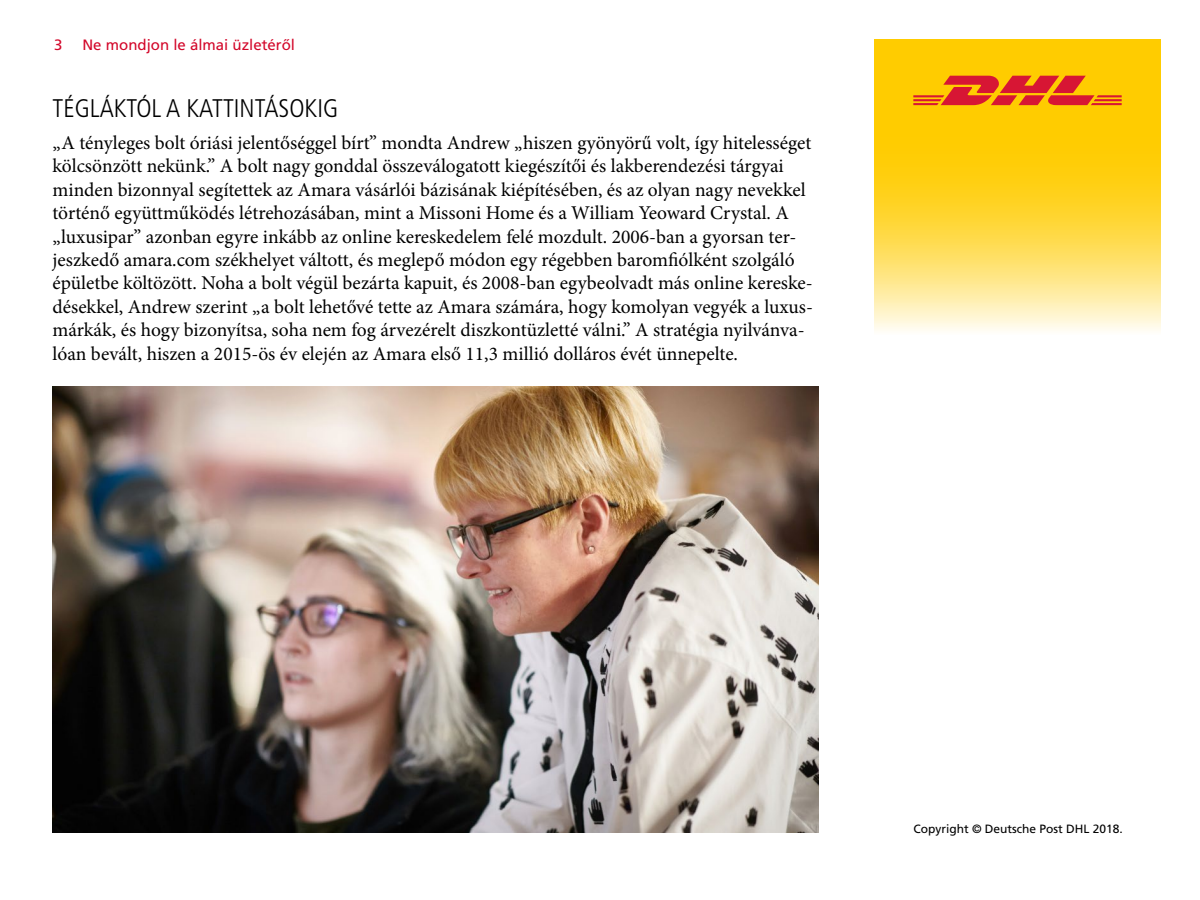
<style>
.page{position:relative;width:1200px;height:900px;background:#fff}
.page>*{position:absolute;margin:0;border:0;box-sizing:border-box;transform-origin:0 0}
.t1{font:300 condensed 25.5px "Frutiger LT Std";color:#000}
.t2{font:19.5px/23.4px "Minion Pro";color:#000}
.t3{font:15px "Frutiger LT Std";color:#d3072a}
.t4{font:12px "Frutiger LT Std";color:#000}
</style>
<div class="page">
<img style="left:52px;top:387px;width:767px;height:445px">
<div style="left:874px;top:39px;width:287px;height:73px;background:#fc0"></div>
<svg style="left:874px;top:105px;width:287px;height:226px;background:#feda4a"></svg>
<svg style="left:913px;top:76px;width:209px;height:29px"></svg>
<p class="t3" style="left:54px;top:36px;width:10px">3</p>
<p class="t3" style="left:82px;top:36px;width:214px">Ne mondjon le álmai üzletéről</p>
<h1 class="t1" style="left:52px;top:93px;width:287px">TÉGLÁKTÓL A KATTINTÁSOKIG</h1>
<p class="t2" style="left:52px;top:131px;width:762px">„A tényleges bolt óriási jelentőséggel bírt” mondta Andrew „hiszen gyönyörű volt, így hitelességet kölcsönzött nekünk.” A bolt nagy gonddal összeválogatott kiegészítői és lakberendezési tárgyai minden bizonnyal segítettek az Amara vásárlói bázisának kiépítésében, és az olyan nagy nevekkel történő együttműködés létrehozásában, mint a Missoni Home és a William Yeoward Crystal. A „luxusipar” azonban egyre inkább az online kereskedelem felé mozdult. 2006-ban a gyorsan ter&shy;jeszkedő amara.com székhelyet váltott, és meglepő módon egy régebben baromfiólként szolgáló épületbe költözött. Noha a bolt végül bezárta kapuit, és 2008-ban egybeolvadt más online kereske&shy;désekkel, Andrew szerint „a bolt lehetővé tette az Amara számára, hogy komolyan vegyék a luxus&shy;márkák, és hogy bizonyítsa, soha nem fog árvezérelt diszkontüzletté válni.” A stratégia nyilvánva&shy;lóan bevált, hiszen a 2015-ös év elején az Amara első 11,3 millió dolláros évét ünnepelte.</p>
<p class="t4" style="left:913px;top:821px;width:211px">Copyright © Deutsche Post DHL 2018.</p>
</div>
